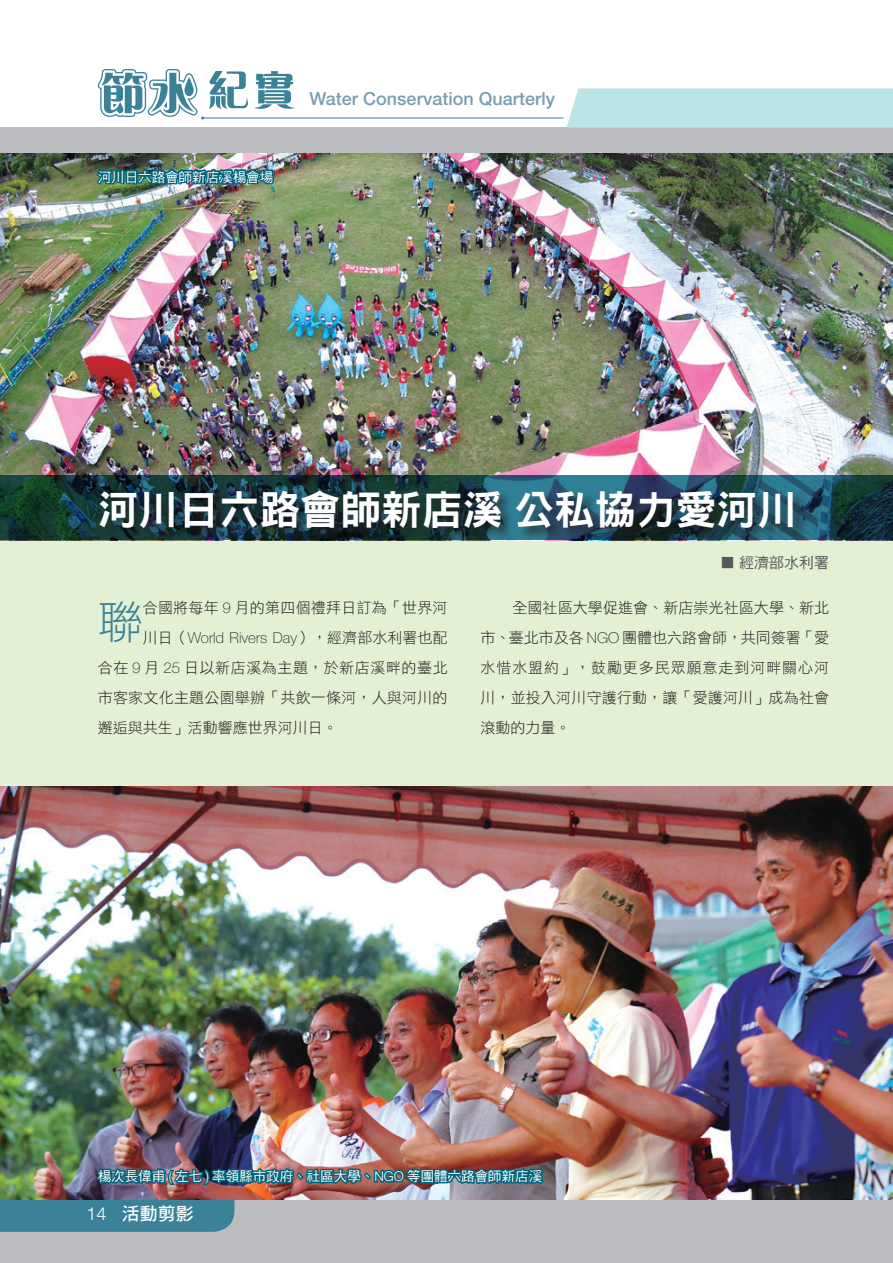
<style>
.page{position:relative;width:893px;height:1263px;background:#fff}
.page>*{position:absolute;margin:0;border:0;box-sizing:border-box;transform-origin:0 0}
.內文首段字放大{font:45px "DF Hei Std W3";color:#3b8299}
.大標-黑{font:40.5px "DF Hei Std W9";color:#fff}
.t1{font:500 18px "Helvetica Neue";color:#7a9eb1}
.t2{font:18px "DF Hei Std W7";color:#fff}
.內文{font:15px/30px "DF Hei Std W3";letter-spacing:.015em;color:#231f20;text-align:justify}
.內文首段字放大-2{font:15px "DF Hei Std W3";letter-spacing:.015em;color:#231f20}
.內文首段字放大-3{font:100 15px "Helvetica Neue";color:#231f20}
.內文首段字放大-4{font:15px "DF Hei Std W3";letter-spacing:.04em;color:#231f20}
.作者{font:15px "DF Hei Std W5";color:#57585a}
.圖說{font:13.5px "DF Hei Std W5";color:#fff}
.s1{font-family:"Helvetica Neue";font-weight:100}
.s2{font-family:"DF Hei Std W3";font-weight:400}
.s3{font-family:"Helvetica Neue";font-weight:300}
</style>
<div class="page">
<div style="left:0;top:128px;width:893px;height:1135px;background:#bcbdc0"></div>
<div style="left:567px;top:88px;width:326px;height:40px;background:#bce3e5"></div>
<div style="left:0;top:533px;width:893px;height:354px;background:#e4f0d4"></div>
<img style="left:0;top:153px;width:893px;height:322px">
<svg style="left:0;top:475px;width:893px;height:65px;background:#184148"></svg>
<div style="left:99px;top:489px;width:708px;height:53px;background:#231f20;opacity:.75"></div>
<img style="left:0;top:787px;width:893px;height:412px">
<img style="left:95px;top:153px;width:181px;height:43px">
<img style="left:0;top:1092px;width:546px;height:140px">
<svg style="left:255px;top:71px;width:40px;height:38px"></svg>
<hr style="left:203px;top:118px;width:360px;height:1px;background:#3b8299">
<svg style="left:98px;top:69px;width:150px;height:51px"></svg>
<p class="圖說" style="left:98px;top:170px;width:177px">河川日六路會師新店溪楊會場</p>
<p class="t1" style="left:310px;top:88px;width:247px">Water Conservation Quarterly</p>
<p class="大標-黑" style="left:98px;top:488px;width:701px">河川日六路會師新店溪公私協力愛河川</p>
<p class="內文首段字放大" style="left:98px;top:598px;width:46px">聯</p>
<p class="內文首段字放大-2" style="left:143px;top:599px;width:306px">合國將每年 <span class="s1">9</span> 月的第四個禮拜日訂為「世界河</p>
<p class="內文首段字放大-3" style="left:143px;top:629px;width:306px"><span class="s2">川日（</span>World Rivers Day<span class="s2">），經濟部水利署也配</span></p>
<p class="內文首段字放大-4" style="left:98px;top:659px;width:351px">合在 <span class="s1">9</span> 月 <span class="s1">25</span> 日以新店溪為主題，於新店溪畔的臺北</p>
<p class="內文首段字放大-2" style="left:98px;top:689px;width:351px">市客家文化主題公園舉辦「共飲一條河，人與河川的</p>
<p class="內文首段字放大-2" style="left:98px;top:719px;width:242px">邂逅與共生」活動響應世界河川日。</p>
<p class="作者" style="left:720px;top:554px;width:111px">■ 經濟部水利署</p>
<p class="內文" style="left:480px;top:592px;width:350px;text-indent:32px">全國社區大學促進會、新店崇光社區大學、新北市、臺北市及各 <span class="s1">NGO</span> 團體也六路會師，共同簽署「愛水惜水盟約」，鼓勵更多民眾願意走到河畔關心河川，並投入河川守護行動，讓「愛護河川」成為社會滾動的力量。</p>
<p class="圖說" style="left:98px;top:1169px;width:446px">楊次長偉甫 <span class="s3">(</span> 左七 <span class="s3">)</span> 率領縣市政府、社區大學、<span class="s3">NGO</span> 等團體六路會師新店溪</p>
<p class="t2" style="left:87px;top:1204px;width:109px"><span class="s3">14</span> 活動剪影</p>
</div>
